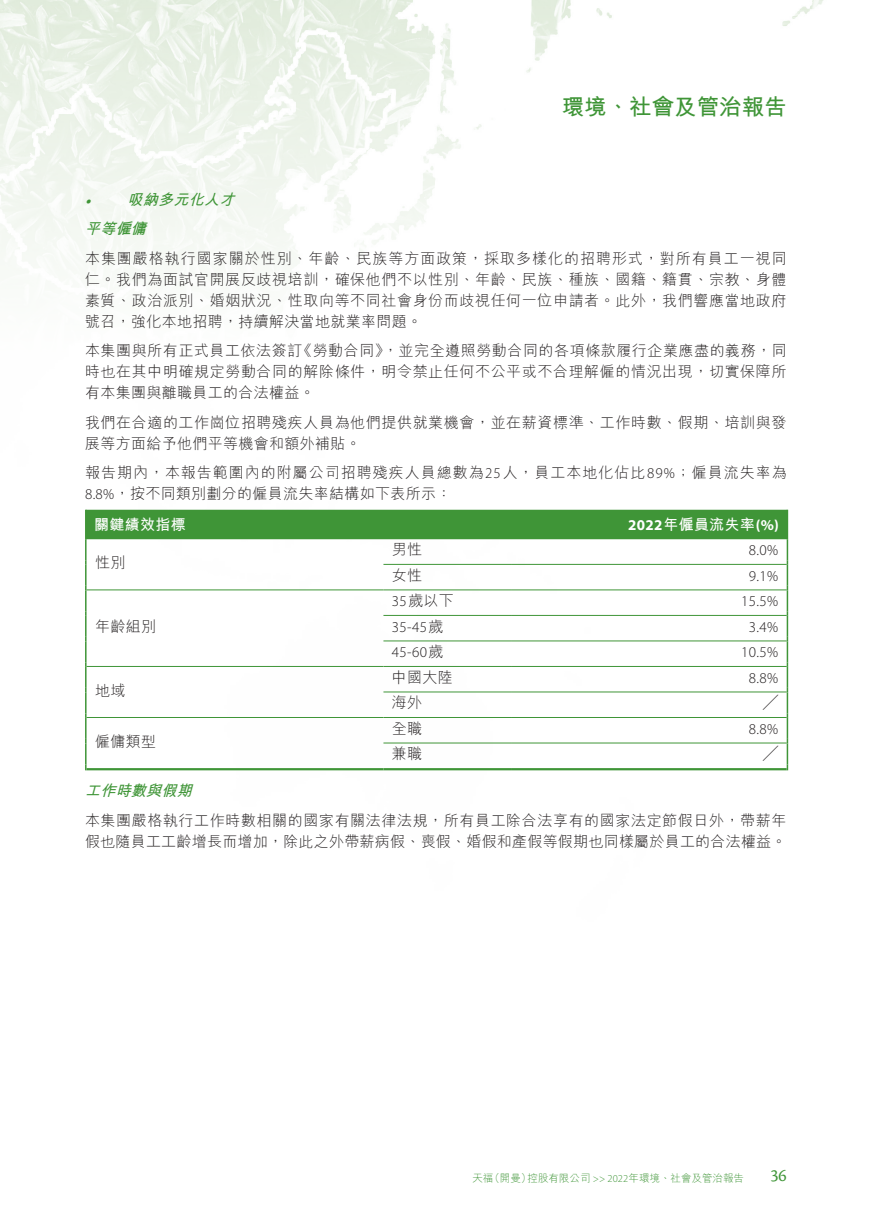
<style>
.page{position:relative;width:893px;height:1212px;background:#fff}
.page>*{position:absolute;margin:0;border:0;box-sizing:border-box;transform-origin:0 0}
.t1{font:700 22.5px "M Hei HK";color:#3f9537}
.t2{font:18px "Cronos Pro Disp";color:#3f9537}
.t3{font:300 15px/21px "M Hei HK";letter-spacing:.04em;color:#231f20}
.t4{font:300 15px/21px "M Hei HK";letter-spacing:.065em;color:#231f20}
.t5{font:300 15px "Myriad Pro";letter-spacing:.02em;color:#231f20}
.t6{font:italic 700 15px "M Hei HK";color:#3f9537}
.t7{font:700 15px "Myriad Pro";color:#fff}
.t8{font:700 15px "M Hei HK";letter-spacing:.02em;color:#fff}
.t9{font:italic 700 15px "Cronos Pro";color:#3f9537}
.t10{font:300 10.5px "M Hei HK";color:#3f9537}
.s1{font-family:"Myriad Pro"}
.s2{font-family:"M Hei HK"}
</style>
<div class="page">
<img style="left:0;top:0;width:823px;height:771px">
<svg style="left:85px;top:510px;width:703px;height:260px"></svg>
<hr style="left:383px;top:564px;width:128px;height:1px;background:#3f9537">
<hr style="left:511px;top:564px;width:276px;height:1px;background:#3f9537">
<hr style="left:87px;top:589px;width:296px;height:1px;background:#3f9537">
<hr style="left:383px;top:589px;width:128px;height:1px;background:#3f9537">
<hr style="left:511px;top:589px;width:276px;height:1px;background:#3f9537">
<hr style="left:383px;top:615px;width:128px;height:1px;background:#3f9537">
<hr style="left:511px;top:615px;width:276px;height:1px;background:#3f9537">
<hr style="left:383px;top:640px;width:128px;height:1px;background:#3f9537">
<hr style="left:511px;top:640px;width:276px;height:1px;background:#3f9537">
<hr style="left:87px;top:666px;width:296px;height:1px;background:#3f9537">
<hr style="left:383px;top:666px;width:128px;height:1px;background:#3f9537">
<hr style="left:511px;top:666px;width:276px;height:1px;background:#3f9537">
<hr style="left:383px;top:691px;width:128px;height:1px;background:#3f9537">
<hr style="left:511px;top:691px;width:276px;height:1px;background:#3f9537">
<hr style="left:87px;top:717px;width:296px;height:1px;background:#3f9537">
<hr style="left:383px;top:717px;width:128px;height:1px;background:#3f9537">
<hr style="left:511px;top:717px;width:276px;height:1px;background:#3f9537">
<hr style="left:383px;top:743px;width:128px;height:1px;background:#3f9537">
<hr style="left:511px;top:743px;width:276px;height:1px;background:#3f9537">
<hr style="left:87px;top:768px;width:296px;height:2px;background:#3f9537">
<hr style="left:383px;top:768px;width:128px;height:2px;background:#3f9537">
<hr style="left:511px;top:768px;width:276px;height:2px;background:#3f9537">
<h1 class="t1" style="left:562px;top:90px;width:226px">環境、社會及管治報告</h1>
<p class="t6" style="left:128px;top:188px;width:114px">吸納多元化人才</p>
<p class="t9" style="left:85px;top:191px;width:12px">•</p>
<p class="t6" style="left:85px;top:218px;width:68px">平等僱傭</p>
<p class="t3" style="left:85px;top:248px;width:703px;text-align:justify">本集團嚴格執行國家關於性別、年齡、民族等方面政策，採取多樣化的招聘形式，對所有員工一視同仁。我們為面試官開展反歧視培訓，確保他們不以性別、年齡、民族、種族、國籍、籍貫、宗教、身體素質、政治派別、婚姻狀況、性取向等不同社會身份而歧視任何一位申請者。此外，我們響應當地政府號召，強化本地招聘，持續解決當地就業率問題。</p>
<p class="t3" style="left:297px;top:340px;width:491px">《勞動合同，》並完全遵照勞動合同的各項條款履行企業應盡的義務，同</p>
<p class="t3" style="left:85px;top:340px;width:703px">本集團與所有正式員工依法簽訂<br>時也在其中明確規定勞動合同的解除條件，明令禁止任何不公平或不合理解僱的情況出現，切實保障所有本集團與離職員工的合法權益。</p>
<p class="t3" style="left:85px;top:412px;width:703px">我們在合適的工作崗位招聘殘疾人員為他們提供就業機會，並在薪資標準、工作時數、假期、培訓與發展等方面給予他們平等機會和額外補貼。</p>
<p class="t4" style="left:85px;top:462px;width:703px">報告期內，本報告範圍內的附屬公司招聘殘疾人員總數為<span class="s1">25</span>人，員工本地化佔比<span class="s1">89%</span>；僱員流失率為<br><span class="s1">8.8%</span>，按不同類別劃分的僱員流失率結構如下表所示：</p>
<p class="t7" style="left:628px;top:515px;width:152px">2022<span class="s2">年僱員流失率</span> %) (</p>
<p class="t8" style="left:94px;top:514px;width:93px">關鍵績效指標</p>
<p class="t3" style="left:95px;top:552px;width:32px">性別</p>
<p class="t3" style="left:95px;top:616px;width:62px">年齡組別</p>
<p class="t3" style="left:95px;top:679px;width:32px">地域</p>
<p class="t3" style="left:95px;top:730px;width:62px">僱傭類型</p>
<p class="t3" style="left:392px;top:539px;width:32px">男性</p>
<p class="t3" style="left:392px;top:565px;width:32px">女性</p>
<p class="t3" style="left:392px;top:590px;width:63px"><span class="s1">35</span>歲以下</p>
<p class="t5" style="left:392px;top:619px;width:53px">35-45<span class="s2">歲</span></p>
<p class="t5" style="left:392px;top:644px;width:53px">45-60<span class="s2">歲</span></p>
<p class="t3" style="left:392px;top:667px;width:62px">中國大陸</p>
<p class="t3" style="left:392px;top:692px;width:32px">海外</p>
<p class="t3" style="left:392px;top:718px;width:32px">全職</p>
<p class="t3" style="left:392px;top:743px;width:32px">兼職</p>
<p class="t5" style="left:749px;top:542px;width:31px">8.0%</p>
<p class="t5" style="left:749px;top:568px;width:31px">9.1%</p>
<p class="t5" style="left:741px;top:593px;width:38px">15.5%</p>
<p class="t5" style="left:749px;top:619px;width:31px">3.4%</p>
<p class="t5" style="left:741px;top:644px;width:38px">10.5%</p>
<p class="t5" style="left:749px;top:670px;width:31px">8.8%</p>
<p class="t3" style="left:763px;top:692px;width:16px">╱</p>
<p class="t5" style="left:749px;top:721px;width:31px">8.8%</p>
<p class="t3" style="left:763px;top:743px;width:16px">╱</p>
<p class="t6" style="left:85px;top:780px;width:114px">工作時數與假期</p>
<p class="t3" style="left:85px;top:809px;width:703px">本集團嚴格執行工作時數相關的國家有關法律法規，所有員工除合法享有的國家法定節假日外，帶薪年假也隨員工工齡增長而增加，除此之外帶薪病假、喪假、婚假和產假等假期也同樣屬於員工的合法權益。</p>
<p class="t10" style="left:489px;top:1173px;width:43px">（開曼）</p>
<p class="t10" style="left:527px;top:1173px;width:218px">控股有限公司 <span class="s1">&gt;&gt; 2022</span>年環境、社會及管治報告</p>
<p class="t10" style="left:472px;top:1173px;width:22px">天福</p>
<p class="t2" style="left:770px;top:1165px;width:18px">36</p>
</div>
